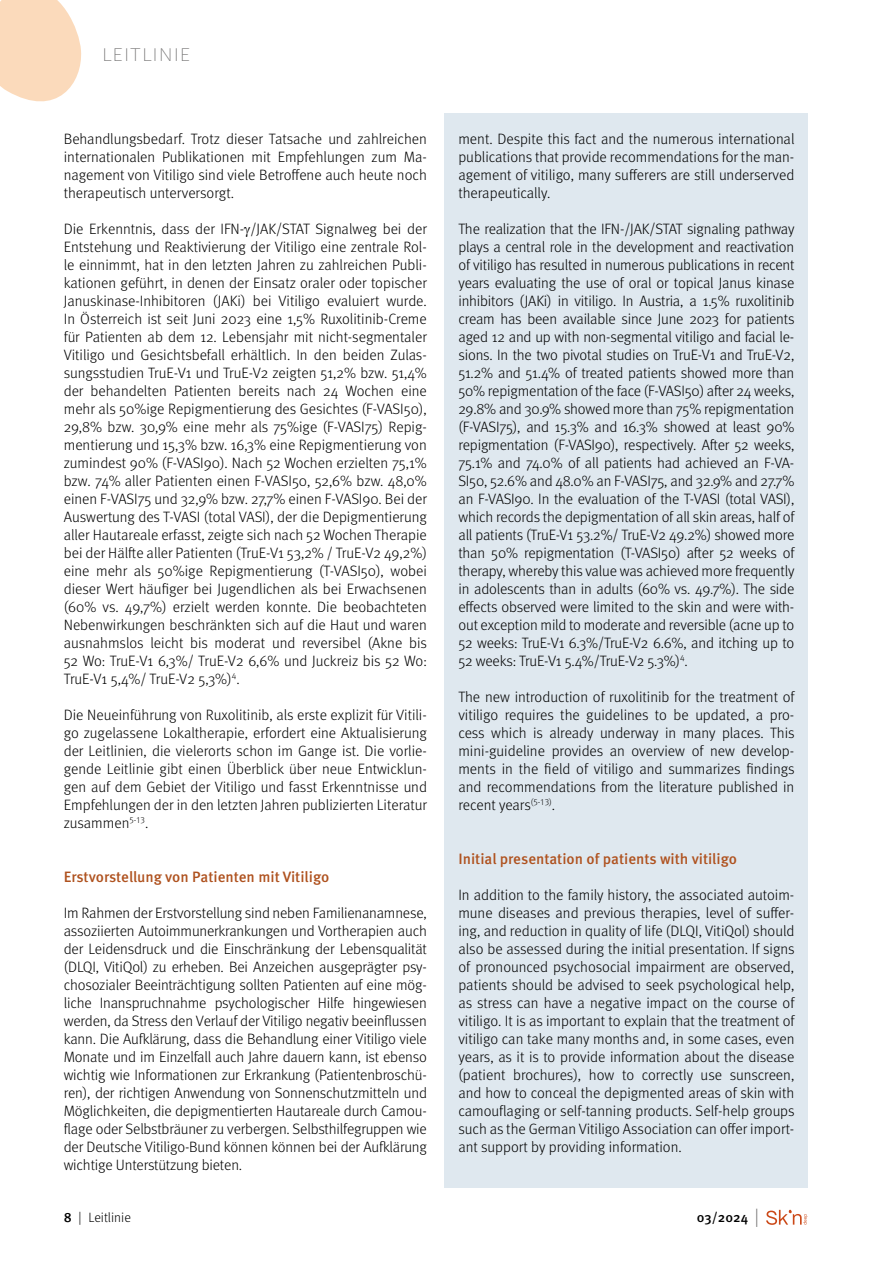
<style>
.page{position:relative;width:893px;height:1263px;background:#fff}
.page>*{position:absolute;margin:0;border:0;box-sizing:border-box;transform-origin:0 0}
.t1{font:300 expanded 18px "Ainslie Sans";color:#706f6f}
.Text{font:300 15px/18px "Meta Pro";letter-spacing:-.005em;color:#000;text-align:justify}
.Text_ENG{font:300 15px/18px "Meta Pro";letter-spacing:-.005em;color:#000;text-align:justify}
.Überschrift{font:500 15px "Meta Pro";color:#af521f}
.t2{font:300 13.5px "Meta Pro";color:#000}
.t3{font:500 13.5px "Meta Pro";color:#000}
.s1{font-weight:500}
.s2{font-weight:300;font-size:18.9px;color:#706f6f}
</style>
<div class="page">
<div style="left:445px;top:114px;width:363px;height:1074px;background:#dfe8ef"></div>
<svg style="left:0;top:0;width:82px;height:102px"></svg>
<svg style="left:766px;top:1210px;width:41px;height:15px"></svg>
<p class="t1" style="left:102px;top:44px;width:21px">LEITLINIE</p>
<p class="Text" style="left:64px;top:129px;width:365px">Behandlungsbedarf. Trotz dieser Tatsache und zahlreichen internationalen Publikationen mit Empfehlungen zum Ma&shy;nagement von Vitiligo sind viele Betroffene auch heute noch therapeutisch unterversorgt.</p>
<p class="Text" style="left:64px;top:219px;width:365px">Die Erkenntnis, dass der IFN- /JAK/STAT Signalweg bei der Entstehung und Reaktivierung der Vitiligo eine zentrale Rol&shy;le einnimmt, hat in den letzten Jahren zu zahlreichen Publi&shy;kationen geführt, in denen der Einsatz oraler oder topischer Januskinase-Inhibitoren (JAKi) bei Vitiligo evaluiert wurde.<br>In Österreich ist seit Juni 2023 eine 1,5% Ruxolitinib-Creme für Patienten ab dem 12. Lebensjahr mit nicht-segmentaler Vitiligo und Gesichtsbefall erhältlich. In den beiden Zulas&shy;sungsstudien TruE-V1 und TruE-V2 zeigten 51,2% bzw. 51,4% der behandelten Patienten bereits nach 24 Wochen eine mehr als 50%ige Repigmentierung des Gesichtes (F-VASI50), 29,8% bzw. 30,9% eine mehr als 75%ige (F-VASI75) Repig&shy;mentierung und 15,3% bzw. 16,3% eine Repigmentierung von zumindest 90% (F-VASI90). Nach 52 Wochen erzielten 75,1% bzw. 74% aller Patienten einen F-VASI50, 52,6% bzw. 48,0% einen F-VASI75 und 32,9% bzw. 27,7% einen F-VASI90. Bei der Auswertung des T-VASI (total VASI), der die Depigmentierung aller Hautareale erfasst, zeigte sich nach 52 Wochen Therapie bei der Hälfte aller Patienten (TruE-V1 53,2% / TruE-V2 49,2%) eine mehr als 50%ige Repigmentierung (T-VASI50), wobei dieser Wert häufiger bei Jugendlichen als bei Erwachsenen (60% vs. 49,7%) erzielt werden konnte. Die beobachteten Nebenwirkungen beschränkten sich auf die Haut und waren ausnahmslos leicht bis moderat und reversibel (Akne bis 52 Wo: TruE-V1 6,3%/ TruE-V2 6,6% und Juckreiz bis 52 Wo:<br>TruE-V1 5,4%/ TruE-V2 5,3%)<sup>4</sup>.</p>
<p class="Text" style="left:64px;top:705px;width:365px">Die Neueinführung von Ruxolitinib, als erste explizit für Vitili&shy;go zugelassene Lokaltherapie, erfordert eine Aktualisierung der Leitlinien, die vielerorts schon im Gange ist. Die vorlie&shy;gende Leitlinie gibt einen Überblick über neue Entwicklun&shy;gen auf dem Gebiet der Vitiligo und fasst Erkenntnisse und Empfehlungen der in den letzten Jahren publizierten Literatur zusammen<sup>5-13</sup>.</p>
<p class="Überschrift" style="left:64px;top:865px;width:267px">Erstvorstellung von Patienten mit Vitiligo</p>
<p class="Text" style="left:64px;top:903px;width:365px">Im Rahmen der Erstvorstellung sind neben Familienanamnese, assoziierten Autoimmunerkrankungen und Vortherapien auch der Leidensdruck und die Einschränkung der Lebensqualität (DLQI, VitiQol) zu erheben. Bei Anzeichen ausgeprägter psy&shy;chosozialer Beeinträchtigung sollten Patienten auf eine mög&shy;liche Inanspruchnahme psychologischer Hilfe hingewiesen werden, da Stress den Verlauf der Vitiligo negativ beeinflussen kann. Die Aufklärung, dass die Behandlung einer Vitiligo viele Monate und im Einzelfall auch Jahre dauern kann, ist ebenso wichtig wie Informationen zur Erkrankung (Patientenbroschü&shy;ren), der richtigen Anwendung von Sonnenschutzmitteln und Möglichkeiten, die depigmentierten Hautareale durch Camou&shy;flage oder Selbstbräuner zu verbergen. Selbsthilfegruppen wie der Deutsche Vitiligo-Bund können können bei der Aufklärung wichtige Unterstützung bieten.</p>
<p class="t2" style="left:64px;top:1208px;width:69px"><span class="s1">8</span> | Leitlinie</p>
<p class="Text_ENG" style="left:458px;top:129px;width:338px">ment. Despite this fact and the numerous international publications that provide recommendations for the man&shy;agement of vitiligo, many sufferers are still underserved therapeutically.</p>
<p class="Text_ENG" style="left:458px;top:219px;width:338px">The realization that the IFN-/JAK/STAT signaling pathway plays a central role in the development and reactivation of vitiligo has resulted in numerous publications in recent years evaluating the use of oral or topical Janus kinase inhibitors (JAKi) in vitiligo. In Austria, a 1.5% ruxolitinib cream has been available since June 2023 for patients aged 12 and up with non-segmental vitiligo and facial le&shy;sions. In the two pivotal studies on TruE-V1 and TruE-V2, 51.2% and 51.4% of treated patients showed more than 50% repigmentation of the face (F-VASI50) after 24 weeks, 29.8% and 30.9% showed more than 75% repigmentation (F-VASI75), and 15.3% and 16.3% showed at least 90% repigmentation (F-VASI90), respectively. After 52 weeks, 75.1% and 74.0% of all patients had achieved an F-VA-SI50, 52.6% and 48.0% an F-VASI75, and 32.9% and 27.7% an F-VASI90. In the evaluation of the T-VASI (total VASI), which records the depigmentation of all skin areas, half of all patients (TruE-V1 53.2%/ TruE-V2 49.2%) showed more than 50% repigmentation (T-VASI50) after 52 weeks of therapy, whereby this value was achieved more frequently in adolescents than in adults (60% vs. 49.7%). The side effects observed were limited to the skin and were with&shy;out exception mild to moderate and reversible (acne up to 52 weeks: TruE-V1 6.3%/TruE-V2 6.6%, and itching up to 52 weeks: TruE-V1 5.4%/TruE-V2 5.3%)<sup>4</sup>.</p>
<p class="Text_ENG" style="left:458px;top:687px;width:338px">The new introduction of ruxolitinib for the treatment of vitiligo requires the guidelines to be updated, a pro&shy;cess which is already underway in many places. This mini-guideline provides an overview of new develop&shy;ments in the field of vitiligo and summarizes findings and recommendations from the literature published in recent years<sup>(5-13)</sup>.</p>
<p class="Überschrift" style="left:458px;top:847px;width:280px">Initial presentation of patients with vitiligo</p>
<p class="Text_ENG" style="left:458px;top:885px;width:338px">In addition to the family history, the associated autoim&shy;mune diseases and previous therapies, level of suffer&shy;ing, and reduction in quality of life (DLQI, VitiQol) should also be assessed during the initial presentation. If signs of pronounced psychosocial impairment are observed, patients should be advised to seek psychological help, as stress can have a negative impact on the course of vitiligo. It is as important to explain that the treatment of vitiligo can take many months and, in some cases, even years, as it is to provide information about the disease (patient brochures), how to correctly use sunscreen, and how to conceal the depigmented areas of skin with camouflaging or self-tanning products. Self-help groups such as the German Vitiligo Association can offer import&shy;ant support by providing information.</p>
<p class="t3" style="left:697px;top:1206px;width:64px">03/2024 <span class="s2">|</span></p>
</div>
